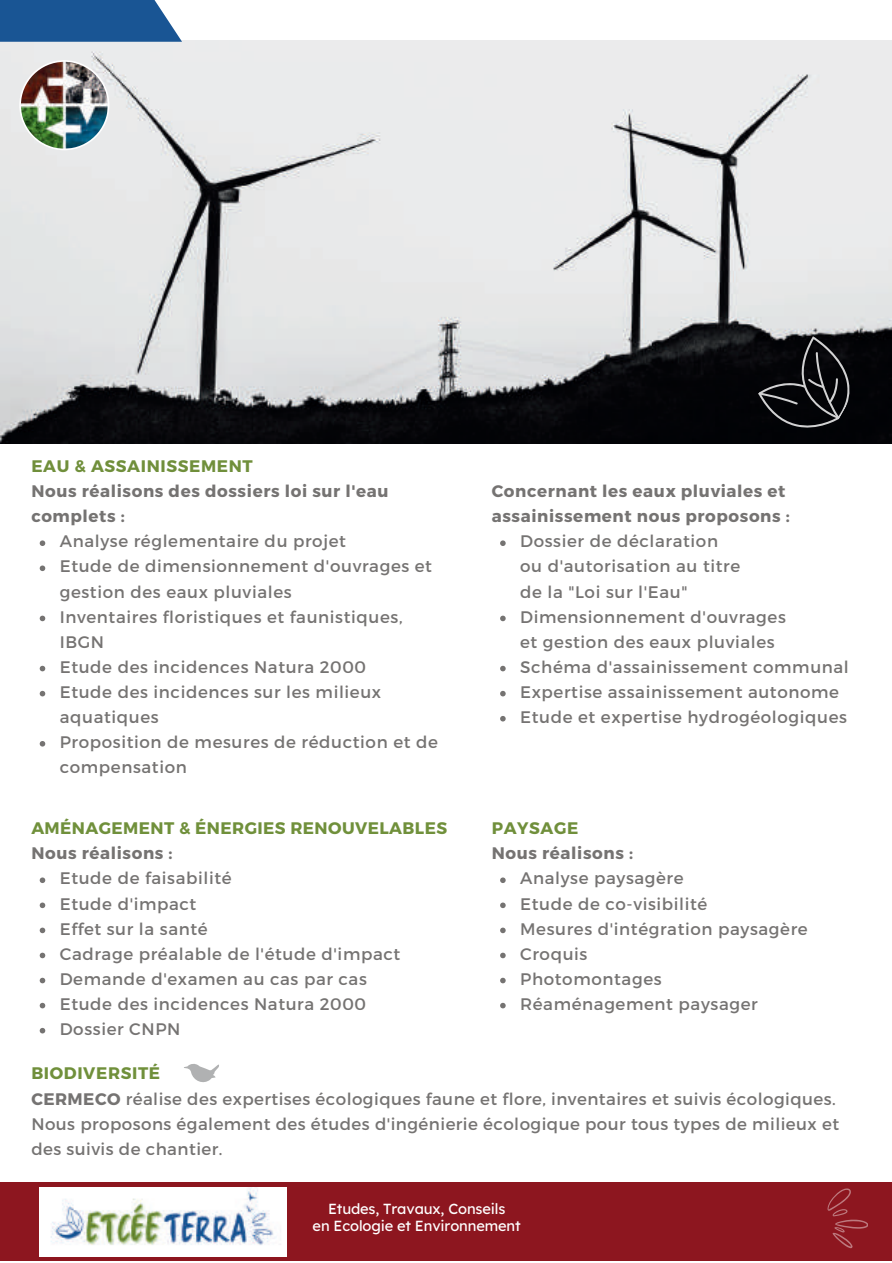
<style>
.page{position:relative;width:892px;height:1263px;background:#fff}
.page>*{position:absolute;margin:0;border:0;box-sizing:border-box;transform-origin:0 0}
.t1{font:16.8px/25.2px "Montserrat";letter-spacing:.035em;color:#757372}
.t2{font:700 16.8px/25.2px "Montserrat";letter-spacing:.035em;color:#757372}
.t3{font:700 16.8px "Montserrat";letter-spacing:.025em;color:#70903b}
.t4{font:700 16.8px "Montserrat";letter-spacing:.035em;color:#708f3b}
.t5{font:14.7px/17.1px "Lexend Deca";letter-spacing:-.01em;color:#fff;text-align:center}
.s1{font-weight:700;color:#708f3b}
.s2{font-weight:700;color:#70903b}
.s3{font-weight:700}
</style>
<div class="page">
<img style="left:0;top:41px;width:891px;height:402px">
<div style="left:0;top:1182px;width:891px;height:78px;background:#8d161f"></div>
<img style="left:39px;top:1187px;width:247px;height:69px">
<svg style="left:0;top:0;width:182px;height:42px;background:#2b629c"></svg>
<svg style="left:758px;top:336px;width:92px;height:96px;background:#1b1b1e"></svg>
<svg style="left:827px;top:1188px;width:40px;height:59px"></svg>
<svg style="left:500px;top:540px;width:5px;height:6px"></svg>
<svg style="left:500px;top:615px;width:5px;height:6px"></svg>
<svg style="left:500px;top:665px;width:5px;height:6px"></svg>
<svg style="left:500px;top:690px;width:5px;height:6px"></svg>
<svg style="left:500px;top:716px;width:5px;height:5px"></svg>
<svg style="left:40px;top:877px;width:5px;height:6px"></svg>
<svg style="left:40px;top:902px;width:5px;height:6px"></svg>
<svg style="left:40px;top:927px;width:5px;height:6px"></svg>
<svg style="left:40px;top:952px;width:5px;height:6px"></svg>
<svg style="left:40px;top:977px;width:5px;height:6px"></svg>
<svg style="left:40px;top:1002px;width:5px;height:6px"></svg>
<svg style="left:40px;top:1027px;width:5px;height:6px"></svg>
<svg style="left:500px;top:877px;width:5px;height:6px"></svg>
<svg style="left:500px;top:902px;width:5px;height:6px"></svg>
<svg style="left:500px;top:927px;width:5px;height:6px"></svg>
<svg style="left:500px;top:952px;width:5px;height:6px"></svg>
<svg style="left:500px;top:977px;width:5px;height:6px"></svg>
<svg style="left:500px;top:1002px;width:5px;height:6px"></svg>
<svg style="left:184px;top:1064px;width:35px;height:19px"></svg>
<svg style="left:40px;top:540px;width:5px;height:6px"></svg>
<svg style="left:40px;top:565px;width:5px;height:6px"></svg>
<svg style="left:40px;top:615px;width:5px;height:6px"></svg>
<svg style="left:40px;top:665px;width:5px;height:6px"></svg>
<svg style="left:40px;top:690px;width:5px;height:6px"></svg>
<svg style="left:40px;top:741px;width:5px;height:5px"></svg>
<img style="left:19px;top:60px;width:90px;height:90px">
<p class="t4" style="left:31px;top:456px;width:223px">EAU &amp; ASSAINISSEMENT</p>
<p class="t2" style="left:31px;top:479px;width:359px">Nous réalisons des dossiers loi sur l'eau complets :</p>
<p class="t1" style="left:60px;top:528px;width:379px">Analyse réglementaire du projet<br>Etude de dimensionnement d'ouvrages et gestion des eaux pluviales<br>Inventaires floristiques et faunistiques,<br>IBGN<br>Etude des incidences Natura 2000<br>Etude des incidences sur les milieux aquatiques<br>Proposition de mesures de réduction et de compensation</p>
<p class="t3" style="left:31px;top:817px;width:417px">AMÉNAGEMENT &amp; ÉNERGIES RENOUVELABLES</p>
<p class="t2" style="left:31px;top:841px;width:143px">Nous réalisons :</p>
<p class="t1" style="left:60px;top:865px;width:342px">Etude de faisabilité<br>Etude d'impact<br>Effet sur la santé<br>Cadrage préalable de l'étude d'impact<br>Demande d'examen au cas par cas<br>Etude des incidences Natura 2000<br>Dossier CNPN</p>
<p class="t2" style="left:491px;top:479px;width:299px">Concernant les eaux pluviales et assainissement nous proposons :</p>
<p class="t1" style="left:520px;top:528px;width:330px">Dossier de déclaration<br>ou d'autorisation au titre<br>de la "Loi sur l'Eau"<br>Dimensionnement d'ouvrages<br>et gestion des eaux pluviales<br>Schéma d'assainissement communal<br>Expertise assainissement autonome<br>Etude et expertise hydrogéologiques</p>
<p class="t4" style="left:491px;top:817px;width:88px">PAYSAGE</p>
<p class="t2" style="left:491px;top:841px;width:143px">Nous réalisons :</p>
<p class="t1" style="left:520px;top:865px;width:289px">Analyse paysagère<br>Etude de co-visibilité<br>Mesures d'intégration paysagère<br>Croquis<br>Photomontages<br>Réaménagement paysager</p>
<p class="t1" style="left:31px;top:1060px;width:809px"><span class="s1">B</span><span class="s2">IODIVERSITÉ<br></span><span class="s3">CERMECO</span> réalise des expertises écologiques faune et flore, inventaires et suivis écologiques.<br>Nous proposons également des études d'ingénierie écologique pour tous types de milieux et des suivis de chantier.</p>
<p class="t5" style="left:312px;top:1197px;width:209px">Etudes, Travaux, Conseils<br>en Ecologie et Environnement</p>
</div>
